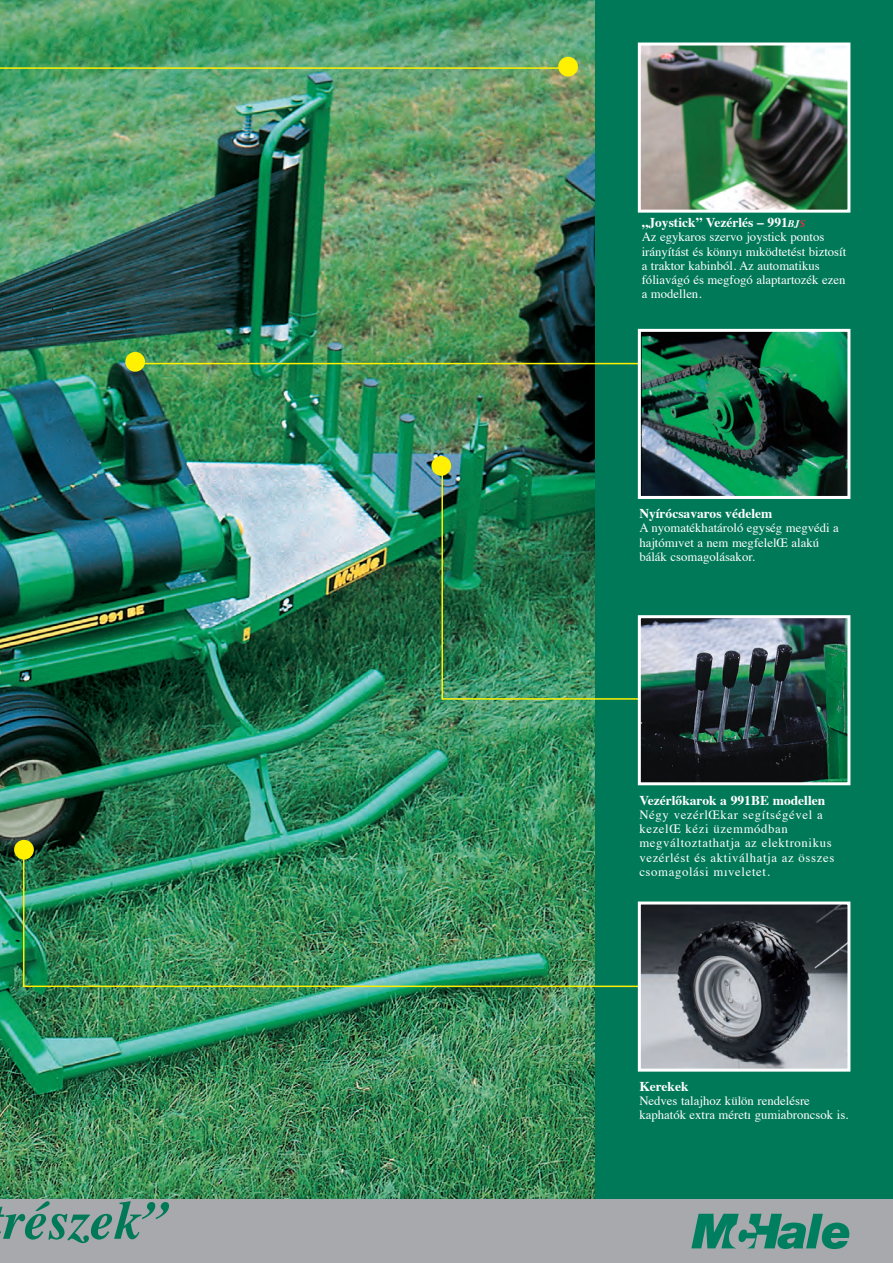
<style>
.page{position:relative;width:893px;height:1263px;background:#fff}
.page>*{position:absolute;margin:0;border:0;box-sizing:border-box;transform-origin:0 0}
.t1{font:italic 700 54px "Times";color:#007959}
.t2{font:700 13.5px "Times";color:#fff}
.t3{font:12.75px/14.2px "Times";color:#fff}
.t4{font:12.75px/14.2px "Times";letter-spacing:.05em;color:#fff}
.s1{font-style:italic;font-size:10.2px}
.s2{font-style:italic;font-size:10.2px;color:#f72938}
</style>
<div class="page">
<img style="left:0;top:0;width:595px;height:1199px">
<div style="left:595px;top:0;width:298px;height:1242px;background:#007959"></div>
<div style="left:0;top:1199px;width:893px;height:64px;background:#a8a9ad"></div>
<svg style="left:691px;top:1214px;width:158px;height:35px"></svg>
<div style="left:125px;top:352px;width:20px;height:20px;background:#fff101;border-radius:50%"></div>
<div style="left:431px;top:456px;width:20px;height:20px;background:#fff101;border-radius:50%"></div>
<div style="left:14px;top:840px;width:20px;height:19px;background:#fff101;border-radius:50%"></div>
<hr style="left:441px;top:466px;width:2px;height:233px;background:#fff101">
<hr style="left:442px;top:698px;width:279px;height:2px;background:#fff101">
<hr style="left:133px;top:363px;width:583px;height:1px;background:#fff101">
<hr style="left:23px;top:852px;width:2px;height:135px;background:#fff101">
<hr style="left:23px;top:985px;width:616px;height:2px;background:#fff101">
<img style="left:642px;top:905px;width:204px;height:162px">
<div style="left:638px;top:901px;width:212px;height:170px;border:3px solid #fff"></div>
<img style="left:642px;top:619px;width:204px;height:162px">
<div style="left:638px;top:615px;width:212px;height:170px;border:3px solid #fff"></div>
<img style="left:642px;top:333px;width:204px;height:162px">
<div style="left:638px;top:329px;width:212px;height:170px;border:3px solid #fff"></div>
<img style="left:642px;top:47px;width:204px;height:162px">
<div style="left:638px;top:43px;width:212px;height:170px;border:3px solid #fff"></div>
<div style="left:558px;top:57px;width:20px;height:20px;background:#fff101;border-radius:50%"></div>
<hr style="left:0;top:67px;width:564px;height:2px;background:#fff101">
<h1 class="t1" style="left:3px;top:1198px;width:166px">részek”</h1>
<p class="t2" style="left:642px;top:217px;width:165px">„Joystick” Vezérlés – 991<span class="s1">bj</span><span class="s2">s</span></p>
<p class="t3" style="left:642px;top:231px;width:206px">Az egykaros szervo joystick pontos irányítást és könnyı mıködtetést biztosít a traktor kabinból. Az automatikus fóliavágó és megfogó alaptartozék ezen a modellen.</p>
<p class="t2" style="left:639px;top:508px;width:135px">Nyírócsavaros védelem</p>
<p class="t3" style="left:639px;top:522px;width:201px">A nyomatékhatároló egység megvédi a hajtómıvet a nem megfelelŒ alakú bálák csomagolásakor.</p>
<p class="t2" style="left:639px;top:794px;width:187px">Vezérlőkarok a 991BE modellen</p>
<p class="t4" style="left:639px;top:808px;width:197px">Négy vezérlŒkar segítségével a kezelŒ kézi üzemmódban megváltoztathatja az elektronikus vezérlést és aktiválhatja az összes csomagolási mıveletet.</p>
<p class="t2" style="left:639px;top:1081px;width:51px">Kerekek</p>
<p class="t3" style="left:639px;top:1095px;width:211px">Nedves talajhoz külön rendelésre kaphatók extra méretı gumiabroncsok is.</p>
</div>
